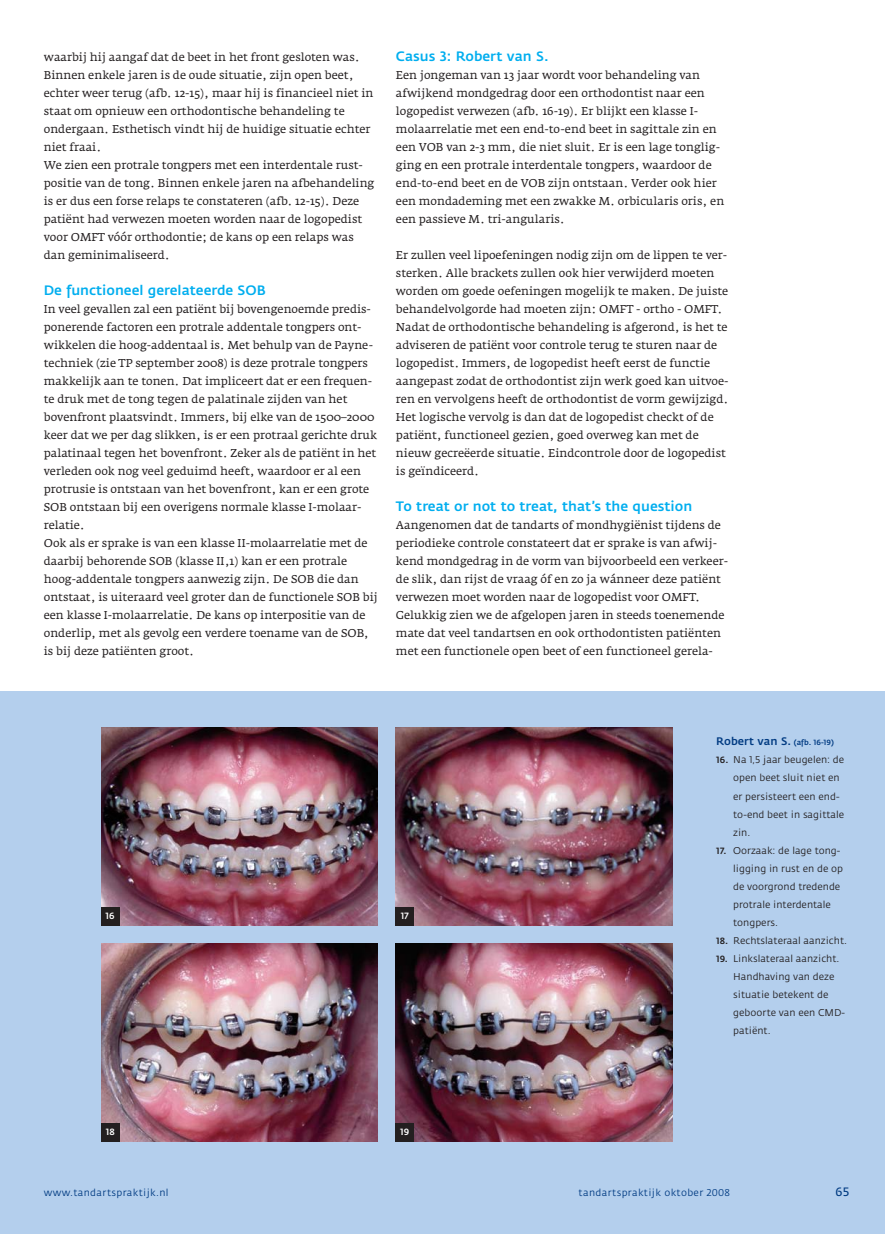
<style>
.page{position:relative;width:885px;height:1234px;background:#fff}
.page>*{position:absolute;margin:0;border:0;box-sizing:border-box;transform-origin:0 0}
.t1{font:500 13.5px "Fedra Sans";color:#00aeef}
.t2{font:12px "Fedra Sans";color:#013b82}
.t3{font:11.25px/18px "Fedra Serif A";color:#231f20}
.t4{font:500 10.8px "Fedra Sans";color:#013b82}
.t5{font:9.75px/18px "Fedra Sans";color:#231f20}
.t6{font:9.75px "Fedra Sans";letter-spacing:.035em;color:#013b82}
.t7{font:500 9px "Fedra Sans";color:#fff}
.s1{font-size:7.5px}
.s2{font-weight:500;font-size:9px}
</style>
<div class="page">
<div style="left:0;top:691px;width:884px;height:542px;background:#b4cfed"></div>
<img style="left:395px;top:727px;width:277px;height:198px">
<div style="left:395px;top:907px;width:18px;height:18px;background:#231f20"></div>
<img style="left:101px;top:727px;width:276px;height:198px">
<div style="left:101px;top:907px;width:18px;height:18px;background:#231f20"></div>
<img style="left:395px;top:943px;width:277px;height:198px">
<div style="left:395px;top:1123px;width:18px;height:18px;background:#231f20"></div>
<img style="left:101px;top:943px;width:277px;height:198px">
<div style="left:101px;top:1123px;width:18px;height:18px;background:#231f20"></div>
<p class="t3" style="left:44px;top:49px;width:332px">waarbij hij aangaf dat de beet in het front gesloten was.<br>Binnen enkele jaren is de oude situatie, zijn open beet, echter weer terug (afb. 12-15), maar hij is financieel niet in staat om opnieuw een orthodontische behandeling te ondergaan. Esthetisch vindt hij de huidige situatie echter niet fraai.<br>We zien een protrale tongpers met een interdentale rust&shy;positie van de tong. Binnen enkele jaren na afbehandeling is er dus een forse relaps te constateren (afb. 12-15). Deze patiënt had verwezen moeten worden naar de logopedist voor OMFT vóór orthodontie; de kans op een relaps was dan geminimaliseerd.</p>
<p class="t1" style="left:44px;top:285px;width:223px">De functioneel gerelateerde SOB</p>
<p class="t3" style="left:44px;top:301px;width:335px">In veel gevallen zal een patiënt bij bovengenoemde predis&shy;ponerende factoren een protrale addentale tongpers ont&shy;wikkelen die hoog-addentaal is. Met behulp van de Payne&shy;techniek (zie TP september 2008) is deze protrale tongpers makkelijk aan te tonen. Dat impliceert dat er een frequen&shy;te druk met de tong tegen de palatinale zijden van het bovenfront plaatsvindt. Immers, bij elke van de 1500–2000 keer dat we per dag slikken, is er een protraal gerichte druk palatinaal tegen het bovenfront. Zeker als de patiënt in het verleden ook nog veel geduimd heeft, waardoor er al een protrusie is ontstaan van het bovenfront, kan er een grote SOB ontstaan bij een overigens normale klasse I-molaar&shy;relatie.<br>Ook als er sprake is van een klasse II-molaarrelatie met de daarbij behorende SOB (klasse II,1) kan er een protrale hoog-addentale tongpers aanwezig zijn. De SOB die dan ontstaat, is uiteraard veel groter dan de functionele SOB bij een klasse I-molaarrelatie. De kans op interpositie van de onderlip, met als gevolg een verdere toename van de SOB, is bij deze patiënten groot.</p>
<p class="t1" style="left:396px;top:51px;width:154px">Casus 3: Robert van S.</p>
<p class="t3" style="left:396px;top:67px;width:330px">Een jongeman van 13 jaar wordt voor behandeling van afwijkend mondgedrag door een orthodontist naar een logopedist verwezen (afb. 16-19). Er blijkt een klasse I&shy;molaarrelatie met een end-to-end beet in sagittale zin en een VOB van 2-3 mm, die niet sluit. Er is een lage tonglig&shy;ging en een protrale interdentale tongpers, waardoor de end-to-end beet en de VOB zijn ontstaan. Verder ook hier een mondademing met een zwakke M. orbicularis oris, en een passieve M. tri-angularis.</p>
<p class="t3" style="left:396px;top:247px;width:334px">Er zullen veel lipoefeningen nodig zijn om de lippen te ver&shy;sterken. Alle brackets zullen ook hier verwijderd moeten worden om goede oefeningen mogelijk te maken. De juiste behandelvolgorde had moeten zijn: OMFT - ortho - OMFT.<br>Nadat de orthodontische behandeling is afgerond, is het te adviseren de patiënt voor controle terug te sturen naar de logopedist. Immers, de logopedist heeft eerst de functie aangepast zodat de orthodontist zijn werk goed kan uitvoe&shy;ren en vervolgens heeft de orthodontist de vorm gewijzigd.<br>Het logische vervolg is dan dat de logopedist checkt of de patiënt, functioneel gezien, goed overweg kan met de nieuw gecreëerde situatie. Eindcontrole door de logopedist is geïndiceerd.</p>
<p class="t1" style="left:396px;top:501px;width:298px">To treat or not to treat, that’s the question</p>
<p class="t3" style="left:396px;top:517px;width:333px">Aangenomen dat de tandarts of mondhygiënist tijdens de periodieke controle constateert dat er sprake is van afwij&shy;kend mondgedrag in de vorm van bijvoorbeeld een verkeer&shy;de slik, dan rijst de vraag óf en zo ja wánneer deze patiënt verwezen moet worden naar de logopedist voor OMFT.<br>Gelukkig zien we de afgelopen jaren in steeds toenemende mate dat veel tandartsen en ook orthodontisten patiënten met een functionele open beet of een functioneel gerela-</p>
<p class="t7" style="left:106px;top:912px;width:11px">16</p>
<p class="t7" style="left:400px;top:912px;width:10px">17</p>
<p class="t7" style="left:106px;top:1128px;width:10px">18</p>
<p class="t7" style="left:400px;top:1128px;width:11px">19</p>
<p class="t4" style="left:716px;top:737px;width:119px">Robert van S. <span class="s1">(afb. 16-19)</span></p>
<p class="t5" style="left:733px;top:751px;width:112px;text-indent:-17px"><span class="s2">16.</span> Na 1,5 jaar beugelen: de open beet sluit niet en er persisteert een end&shy;to-end beet in sagittale zin.</p>
<p class="t5" style="left:733px;top:841px;width:111px;text-indent:-17px"><span class="s2">17.</span> Oorzaak: de lage tong&shy;ligging in rust en de op de voorgrond tredende protrale interdentale tongpers.</p>
<p class="t5" style="left:716px;top:931px;width:132px"><span class="s2">18.</span> Rechtslateraal aanzicht.</p>
<p class="t5" style="left:733px;top:949px;width:113px;text-indent:-17px"><span class="s2">19.</span> Linkslateraal aanzicht.<br>Handhaving van deze situatie betekent de geboorte van een CMD&shy;patiënt.</p>
<p class="t6" style="left:44px;top:1188px;width:126px">www.tandartspraktijk.nl</p>
<p class="t6" style="left:578px;top:1188px;width:153px">tandartspraktijk oktober 2008</p>
<p class="t2" style="left:835px;top:1186px;width:15px">65</p>
</div>
